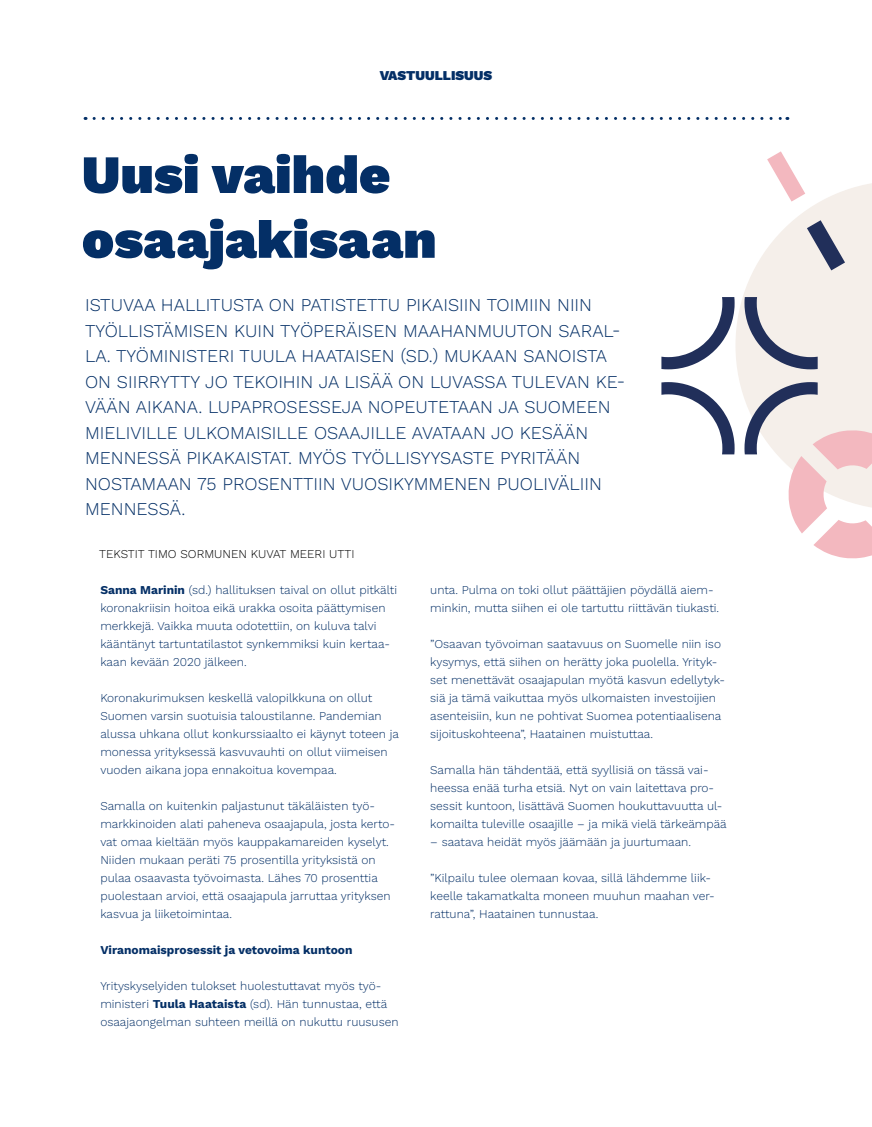
<style>
.page{position:relative;width:872px;height:1127px;background:#fff}
.page>*{position:absolute;margin:0;border:0;box-sizing:border-box;transform-origin:0 0}
.t1{font:900 54px/64.8px "Work Sans";color:#042f66}
.t2{font:18px/25.5px "Work Sans";color:#042f66}
.t3{font:900 13.5px "Work Sans";color:#042f66}
.t4{font:12px/18px "Work Sans";color:#042f66}
.t5{font:700 12px "Work Sans";color:#042f66}
.t6{font:12px "Work Sans";color:#000}
.s1{font-weight:700}
</style>
<div class="page">
<svg style="left:735px;top:183px;width:137px;height:213px;fill:#f5efea"></svg>
<svg style="left:767px;top:151px;width:38px;height:51px"></svg>
<svg style="left:807px;top:220px;width:38px;height:50px;background:#9ea0af"></svg>
<svg style="left:661px;top:382px;width:73px;height:72px"></svg>
<svg style="left:744px;top:382px;width:128px;height:176px"></svg>
<svg style="left:661px;top:297px;width:73px;height:72px"></svg>
<svg style="left:744px;top:297px;width:73px;height:72px;background:#c0bfc6"></svg>
<svg style="left:94px;top:117px;width:694px;height:3px"></svg>
<p class="t3" style="left:380px;top:65px;width:114px">VASTUULLISUUS</p>
<h1 class="t1" style="left:82px;top:140px;width:356px">Uusi vaihde osaajakisaan</h1>
<p class="t2" style="left:85px;top:292px;width:542px">ISTUVAA HALLITUSTA ON PATISTETTU PIKAISIIN TOIMIIN NIIN TYÖLLISTÄMISEN KUIN TYÖPERÄISEN MAAHANMUUTON SARAL-LA. TYÖMINISTERI TUULA HAATAISEN (SD.) MUKAAN SANOISTA ON SIIRRYTTY JO TEKOIHIN JA LISÄÄ ON LUVASSA TULEVAN KE-VÄÄN AIKANA. LUPAPROSESSEJA NOPEUTETAAN JA SUOMEEN MIELIVILLE ULKOMAISILLE OSAAJILLE AVATAAN JO KESÄÄN MENNESSÄ PIKAKAISTAT. MYÖS TYÖLLISYYSASTE PYRITÄÄN NOSTAMAAN 75 PROSENTTIIN VUOSIKYMMENEN PUOLIVÄLIIN MENNESSÄ.</p>
<p class="t6" style="left:99px;top:545px;width:257px">TEKSTIT TIMO SORMUNEN KUVAT MEERI UTTI</p>
<p class="t4" style="left:100px;top:580px;width:298px"><span class="s1">Sanna Marinin</span> (sd.) hallituksen taival on ollut pitkälti koronakriisin hoitoa eikä urakka osoita päättymisen merkkejä. Vaikka muuta odotettiin, on kuluva talvi kääntänyt tartuntatilastot synkemmiksi kuin kertaa&shy;kaan kevään 2020 jälkeen.</p>
<p class="t4" style="left:100px;top:688px;width:300px">Koronakurimuksen keskellä valopilkkuna on ollut Suomen varsin suotuisia taloustilanne. Pandemian alussa uhkana ollut konkurssiaalto ei käynyt toteen ja monessa yrityksessä kasvuvauhti on ollut viimeisen vuoden aikana jopa ennakoitua kovempaa.</p>
<p class="t4" style="left:100px;top:796px;width:296px">Samalla on kuitenkin paljastunut täkäläisten työ&shy;markkinoiden alati paheneva osaajapula, josta kerto&shy;vat omaa kieltään myös kauppakamareiden kyselyt.<br>Niiden mukaan peräti 75 prosentilla yrityksistä on pulaa osaavasta työvoimasta. Lähes 70 prosenttia puolestaan arvioi, että osaajapula jarruttaa yrityksen kasvua ja liiketoimintaa.</p>
<p class="t5" style="left:100px;top:941px;width:254px">Viranomaisprosessit ja vetovoima kuntoon</p>
<p class="t4" style="left:100px;top:976px;width:300px">Yrityskyselyiden tulokset huolestuttavat myös työ&shy;ministeri <span class="s1">Tuula Haataista</span> (sd). Hän tunnustaa, että osaajaongelman suhteen meillä on nukuttu ruususen</p>
<p class="t4" style="left:430px;top:580px;width:290px">unta. Pulma on toki ollut päättäjien pöydällä aiem&shy;minkin, mutta siihen ei ole tartuttu riittävän tiukasti.</p>
<p class="t4" style="left:430px;top:634px;width:296px">”Osaavan työvoiman saatavuus on Suomelle niin iso kysymys, että siihen on herätty joka puolella. Yrityk&shy;set menettävät osaajapulan myötä kasvun edellytyk&shy;siä ja tämä vaikuttaa myös ulkomaisten investoijien asenteisiin, kun ne pohtivat Suomea potentiaalisena sijoituskohteena”, Haatainen muistuttaa.</p>
<p class="t4" style="left:430px;top:760px;width:298px">Samalla hän tähdentää, että syyllisiä on tässä vai&shy;heessa enää turha etsiä. Nyt on vain laitettava pro&shy;sessit kuntoon, lisättävä Suomen houkuttavuutta ul&shy;komailta tuleville osaajille – ja mikä vielä tärkeämpää</p>
<p class="t4" style="left:430px;top:832px;width:262px">– saatava heidät myös jäämään ja juurtumaan.</p>
<p class="t4" style="left:430px;top:868px;width:286px">”Kilpailu tulee olemaan kovaa, sillä lähdemme liik&shy;keelle takamatkalta moneen muuhun maahan ver&shy;rattuna”, Haatainen tunnustaa.</p>
</div>
